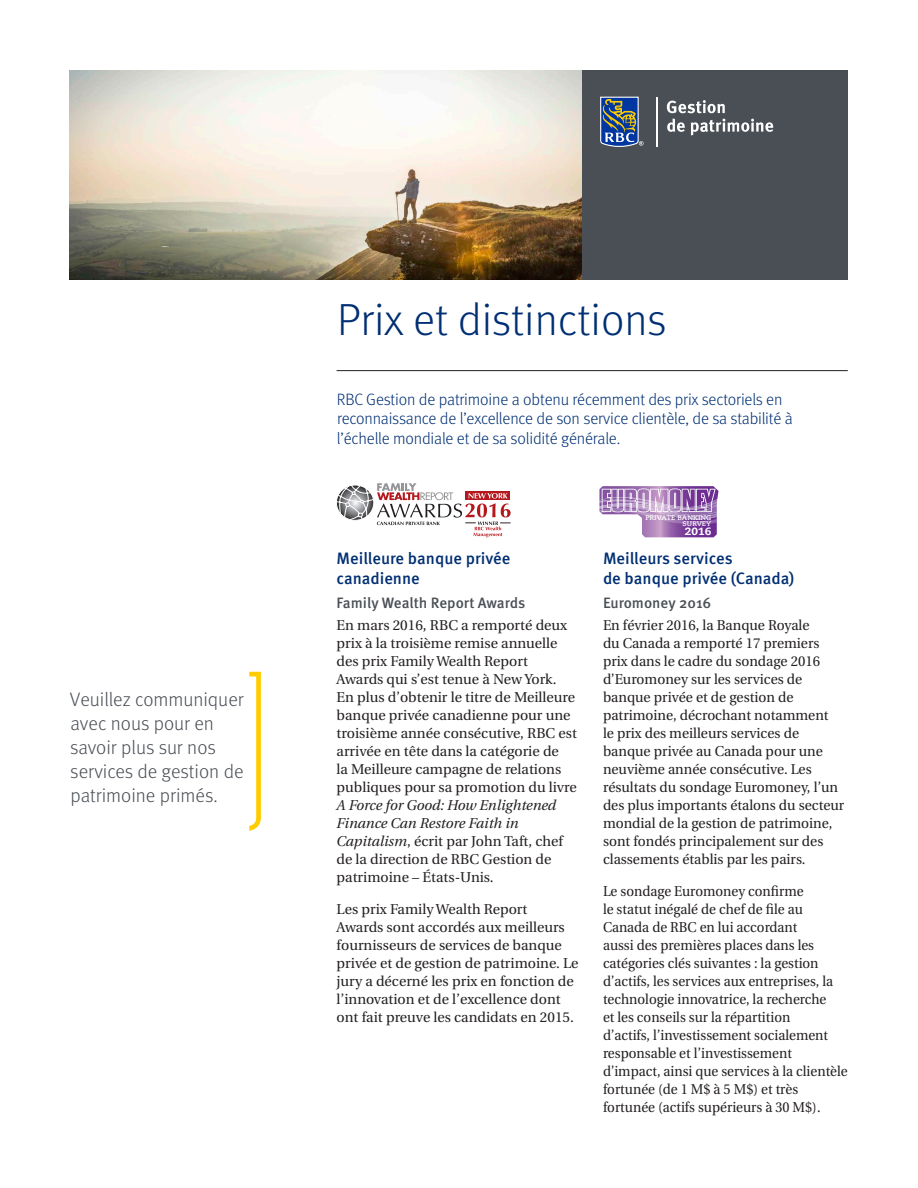
<style>
.page{position:relative;width:918px;height:1188px;background:#fff}
.page>*{position:absolute;margin:0;border:0;box-sizing:border-box;transform-origin:0 0}
.t1{font:300 45px "Meta OT";color:#002f73}
.t2{font:300 19.5px/24px "Meta OT";color:#4a4f55}
.t3{font:300 16.5px/19.5px "Meta OT";letter-spacing:-.01em;color:#002f73}
._5-Body_Copy{font:500 16.5px/19.5px "Meta OT";color:#002f73}
._6-Subhead_L1{font:500 15px "Meta OT";color:#4a4f55}
._5-Body_Copy-2{font:14.25px/18px "Utopia";color:#231f20}
._5-Body_Copy-3{font:14.25px/18px "Utopia";color:#231f20;scale:.94 1}
.t4{font:800 10.5px "Caecilia LT Std";color:#fff;scale:1.06 1}
.t5{font:700 6.75px/5.7px "Caecilia LT Std";color:#fff;text-align:right;scale:1.06 1}
.s1{font-style:italic}
</style>
<div class="page">
<svg style="left:336px;top:483px;width:175px;height:54px"></svg>
<hr style="left:337px;top:370px;width:511px;height:1px;background:#231f20">
<svg style="left:249px;top:672px;width:12px;height:159px"></svg>
<div style="left:581px;top:70px;width:267px;height:210px;background:#4a4f55"></div>
<img style="left:70px;top:70px;width:512px;height:210px">
<svg style="left:599px;top:486px;width:120px;height:38px;background:#b594c5"></svg>
<svg style="left:600px;top:97px;width:44px;height:50px;background:#536b89"></svg>
<hr style="left:657px;top:97px;width:1px;height:49px;background:#fff">
<svg style="left:667px;top:100px;width:58px;height:13px"></svg>
<svg style="left:667px;top:119px;width:18px;height:13px"></svg>
<svg style="left:691px;top:119px;width:82px;height:16px"></svg>
<p class="t2" style="left:70px;top:687px;width:175px">Veuillez communiquer avec nous pour en savoir plus sur nos services de gestion de patrimoine primés.</p>
<p class="t1" style="left:337px;top:293px;width:331px">Prix et distinctions</p>
<p class="t3" style="left:337px;top:390px;width:458px">RBC Gestion de patrimoine a obtenu récemment des prix sectoriels en reconnaissance de l’excellence de son service clientèle, de sa stabilité à l’échelle mondiale et de sa solidité générale.</p>
<p class="_5-Body_Copy" style="left:337px;top:549px;width:175px">Meilleure banque privée canadienne</p>
<p class="_6-Subhead_L1" style="left:337px;top:593px;width:190px">Family Wealth Report Awards</p>
<p class="_5-Body_Copy-2" style="left:337px;top:617px;width:242px">En mars 2016, RBC a remporté deux prix à la troisième remise annuelle des prix Family Wealth Report Awards qui s’est tenue à New York.<br>En plus d’obtenir le titre de Meilleure banque privée canadienne pour une troisième année consécutive, RBC est arrivée en tête dans la catégorie de<br>la Meilleure campagne de relations publiques pour sa promotion du livre <span class="s1">A Force for Good: How Enlightened Finance Can Restore Faith in Capitalism</span>, écrit par John Taft, chef de la direction de RBC Gestion de patrimoine – États-Unis.</p>
<p class="_5-Body_Copy-2" style="left:337px;top:901px;width:243px">Les prix Family Wealth Report<br>Awards sont accordés aux meilleurs fournisseurs de services de banque privée et de gestion de patrimoine. Le jury a décerné les prix en fonction de l’innovation et de l’excellence dont ont fait preuve les candidats en 2015.</p>
<p class="t5" style="left:645px;top:515px;width:64px">PRIVATE BANKING<br>SURVEY</p>
<p class="t4" style="left:685px;top:525px;width:26px">2016</p>
<p class="_5-Body_Copy" style="left:603px;top:549px;width:193px">Meilleurs services<br>de banque privée (Canada)</p>
<p class="_6-Subhead_L1" style="left:603px;top:593px;width:110px">Euromoney 2016</p>
<p class="_5-Body_Copy-2" style="left:603px;top:617px;width:243px">En février 2016, la Banque Royale<br>du Canada a remporté 17 premiers prix dans le cadre du sondage 2016 d’Euromoney sur les services de banque privée et de gestion de patrimoine, décrochant notamment<br>le prix des meilleurs services de banque privée au Canada pour une neuvième année consécutive. Les résultats du sondage Euromoney, l’un des plus importants étalons du secteur mondial de la gestion de patrimoine, sont fondés principalement sur des classements établis par les pairs.</p>
<p class="_5-Body_Copy-3" style="left:603px;top:883px;width:262px">Le sondage Euromoney confirme<br>le statut inégalé de chef de file au Canada de RBC en lui accordant<br>aussi des premières places dans les catégories clés suivantes : la gestion d’actifs, les services aux entreprises, la technologie innovatrice, la recherche<br>et les conseils sur la répartition<br>d’actifs, l’investissement socialement responsable et l’investissement d’impact, ainsi que services à la clientèle fortunée (de 1 M$ à 5 M$) et très fortunée (actifs supérieurs à 30 M$).</p>
</div>
